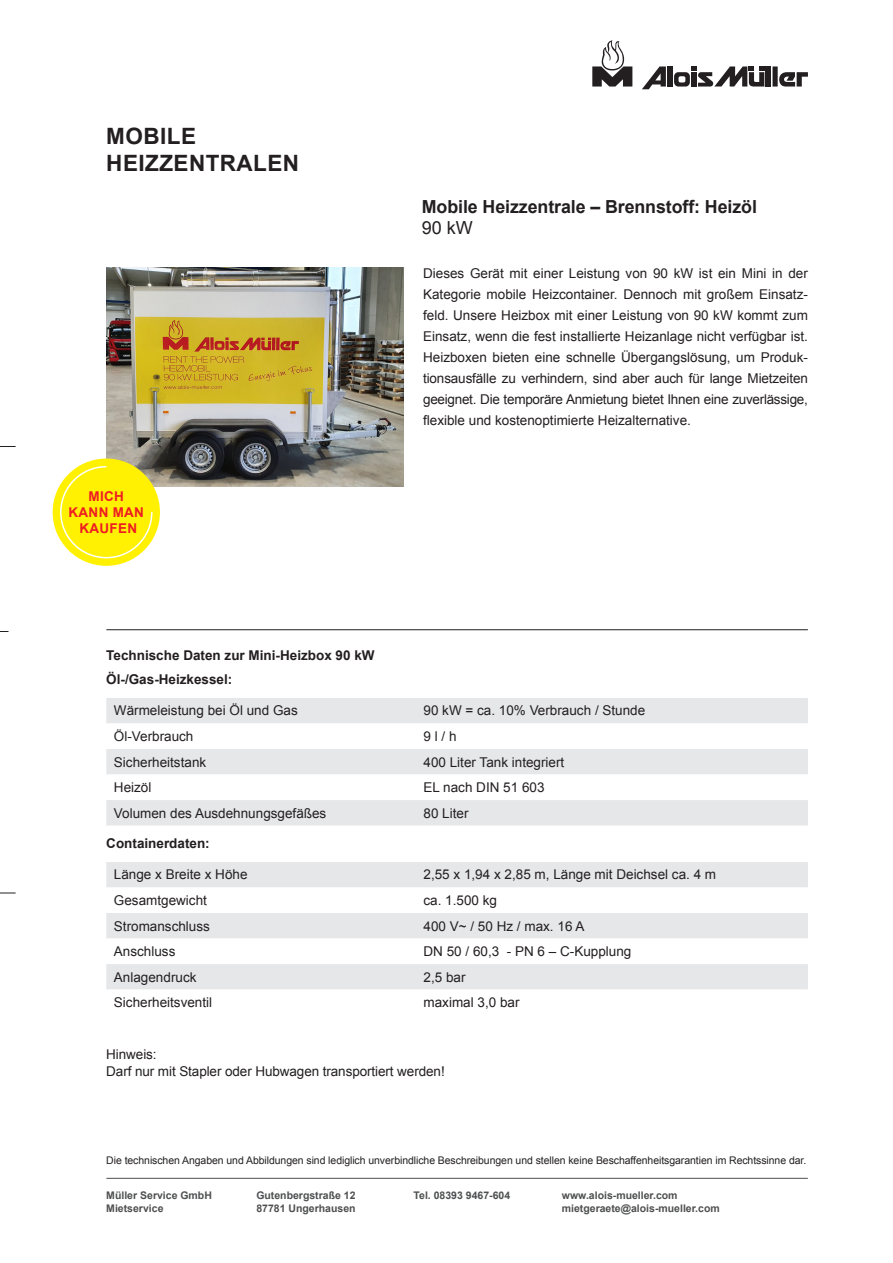
<style>
.page{position:relative;width:893px;height:1263px;background:#fff}
.page>*{position:absolute;margin:0;border:0;box-sizing:border-box;transform-origin:0 0}
.t1{font:700 22.5px/27px "Arial";letter-spacing:.02em;color:#231f20}
.t2{font:700 18px "Arial";letter-spacing:-.005em;color:#231f20}
.t3{font:18px "Arial";color:#231f20}
.t4{font:13.5px/21px "Arial";color:#231f20;text-align:justify}
.t5{font:700 13.5px "Arial";color:#231f20}
.t6{font:700 13.5px/16.2px "Arial";letter-spacing:.02em;color:#ee1d23;text-align:center}
.t7{font:10.5px "Arial";letter-spacing:-.005em;color:#231f20}
.t8{font:700 10.5px/12.6px "Arial";color:#4e4f50}
</style>
<div class="page">
<svg style="left:0;top:446px;width:15px;height:1px"></svg>
<svg style="left:0;top:893px;width:15px;height:1px"></svg>
<div style="left:667px;top:66px;width:5px;height:21px;background:#231f20"></div>
<svg style="left:642px;top:66px;width:24px;height:23px"></svg>
<svg style="left:779px;top:72px;width:29px;height:15px"></svg>
<div style="left:766px;top:66px;width:5px;height:21px;background:#231f20"></div>
<svg style="left:674px;top:66px;width:90px;height:21px"></svg>
<div style="left:772px;top:66px;width:6px;height:21px;background:#231f20"></div>
<svg style="left:592px;top:40px;width:40px;height:47px"></svg>
<hr style="left:107px;top:629px;width:700px;height:1px;background:#231f20">
<hr style="left:107px;top:1178px;width:700px;height:1px;background:#4e4f50">
<div style="left:106px;top:698px;width:702px;height:127px;background:#e6e7e9"></div>
<svg style="left:106px;top:723px;width:702px;height:77px"></svg>
<div style="left:106px;top:862px;width:702px;height:25px;background:#e6e7e9"></div>
<svg style="left:106px;top:913px;width:702px;height:76px;fill:#e6e7e9"></svg>
<img style="left:106px;top:268px;width:298px;height:219px">
<div style="left:53px;top:458px;width:107px;height:108px;background:#fff101;border-radius:50%"></div>
<svg style="left:59px;top:465px;width:94px;height:94px"></svg>
<h1 class="t1" style="left:106px;top:123px;width:194px">MOBILE<br>HEIZZENTRALEN</h1>
<p class="t6" style="left:69px;top:488px;width:77px">MICH<br>KANN MAN<br>KAUFEN</p>
<p class="t5" style="left:106px;top:647px;width:270px">Technische Daten zur Mini-Heizbox 90 kW</p>
<h2 class="t2" style="left:422px;top:195px;width:337px">Mobile Heizzentrale – Brennstoff: Heizöl</h2>
<h2 class="t3" style="left:422px;top:216px;width:53px">90 kW</h2>
<p class="t4" style="left:423px;top:263px;width:386px">Dieses Gerät mit einer Leistung von 90 kW ist ein Mini in der Kategorie mobile Heizcontainer. Dennoch mit großem Einsatz&shy;feld. Unsere Heizbox mit einer Leistung von 90 kW kommt zum Einsatz, wenn die fest installierte Heizanlage nicht verfügbar ist.<br>Heizboxen bieten eine schnelle Übergangslösung, um Produk&shy;tionsausfälle zu verhindern, sind aber auch für lange Mietzeiten geeignet. Die temporäre Anmietung bietet Ihnen eine zuverlässige, flexible und kostenoptimierte Heizalternative.</p>
<p class="t5" style="left:106px;top:670px;width:128px">Öl-/Gas-Heizkessel:</p>
<p class="t4" style="left:114px;top:700px;width:185px">Wärmeleistung bei Öl und Gas</p>
<p class="t4" style="left:423px;top:700px;width:223px">90 kW = ca. 10% Verbrauch / Stunde</p>
<p class="t4" style="left:114px;top:726px;width:81px">Öl-Verbrauch</p>
<p class="t4" style="left:423px;top:726px;width:35px">9 l / h</p>
<p class="t4" style="left:114px;top:751px;width:94px">Sicherheitstank</p>
<p class="t4" style="left:423px;top:751px;width:142px">400 Liter Tank integriert</p>
<p class="t4" style="left:114px;top:777px;width:39px">Heizöl</p>
<p class="t4" style="left:423px;top:777px;width:123px">EL nach DIN 51 603</p>
<p class="t4" style="left:114px;top:802px;width:214px">Volumen des Ausdehnungsgefäßes</p>
<p class="t4" style="left:423px;top:802px;width:47px">80 Liter</p>
<p class="t5" style="left:106px;top:834px;width:105px">Containerdaten:</p>
<p class="t4" style="left:114px;top:864px;width:135px">Länge x Breite x Höhe</p>
<p class="t4" style="left:423px;top:864px;width:294px">2,55 x 1,94 x 2,85 m, Länge mit Deichsel ca. 4 m</p>
<p class="t4" style="left:114px;top:890px;width:95px">Gesamtgewicht</p>
<p class="t4" style="left:423px;top:890px;width:75px">ca. 1.500 kg</p>
<p class="t4" style="left:114px;top:915px;width:98px">Stromanschluss</p>
<p class="t4" style="left:423px;top:915px;width:162px">400 V~ / 50 Hz / max. 16 A</p>
<p class="t4" style="left:114px;top:941px;width:63px">Anschluss</p>
<p class="t4" style="left:423px;top:941px;width:209px">DN 50 / 60,3 - PN 6 – C-Kupplung</p>
<p class="t4" style="left:114px;top:966px;width:84px">Anlagendruck</p>
<p class="t4" style="left:423px;top:966px;width:44px">2,5 bar</p>
<p class="t4" style="left:114px;top:992px;width:100px">Sicherheitsventil</p>
<p class="t4" style="left:423px;top:992px;width:98px">maximal 3,0 bar</p>
<p class="t4" style="left:106px;top:1046px;width:340px;line-height:16.2px">Hinweis:<br>Darf nur mit Stapler oder Hubwagen transportiert werden!</p>
<p class="t7" style="left:106px;top:1154px;width:701px">Die technischen Angaben und Abbildungen sind lediglich unverbindliche Beschreibungen und stellen keine Beschaffenheitsgarantien im Rechtssinne dar.</p>
<p class="t8" style="left:106px;top:1190px;width:107px">Müller Service GmbH<br>Mietservice</p>
<p class="t8" style="left:414px;top:1190px;width:98px">Tel. 08393 9467-604</p>
<p class="t8" style="left:562px;top:1190px;width:159px">www.alois-mueller.com mietgeraete@alois-mueller.com</p>
<p class="t8" style="left:256px;top:1190px;width:101px">Gutenbergstraße 12<br>87781 Ungerhausen</p>
</div>
